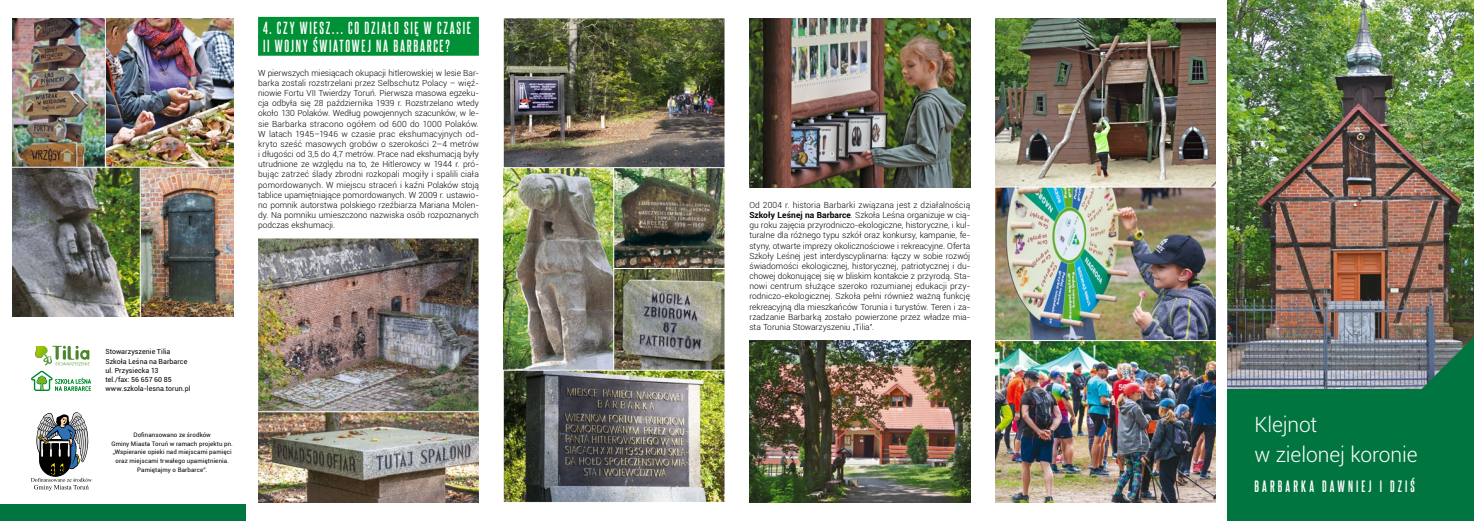
<style>
.page{position:relative;width:1474px;height:521px;background:#fff}
.page>*{position:absolute;margin:0;border:0;box-sizing:border-box;transform-origin:0 0}
.t1{font:300 21px/30.5px "Roboto";letter-spacing:-.005em;color:#fff}
.t2{font:700 14.88px/17.8px "Steelfish Rg";letter-spacing:.115em;color:#fff}
.t3{font:700 14px "Steelfish Rg";letter-spacing:.225em;color:#fff}
.t4{font:300 8.4px/10.2px "Roboto";letter-spacing:-.005em;color:#000;text-align:justify}
.t5{font:7px/9.2px "Roboto";letter-spacing:.005em;color:#000}
.t6{font:6.12px/8.8px "Roboto";letter-spacing:.015em;color:#000;text-align:center}
.s1{font-weight:700}
</style>
<div class="page">
<img style="left:749px;top:340px;width:221px;height:163px">
<img style="left:995px;top:18px;width:220px;height:485px">
<img style="left:258px;top:413px;width:220px;height:90px">
<img style="left:749px;top:18px;width:221px;height:170px">
<img style="left:1227px;top:0;width:246px;height:389px">
<div style="left:1227px;top:389px;width:246px;height:132px;background:#007540"></div>
<svg style="left:1421px;top:337px;width:52px;height:52px"></svg>
<div style="left:0;top:505px;width:246px;height:16px;background:#007540"></div>
<svg style="left:31px;top:371px;width:60px;height:20px"></svg>
<svg style="left:35px;top:345px;width:54px;height:20px"></svg>
<svg style="left:31px;top:412px;width:61px;height:79px"></svg>
<div style="left:258px;top:17px;width:221px;height:21px;background:#009035"></div>
<div style="left:258px;top:35px;width:221px;height:21px;background:#009035"></div>
<img style="left:12px;top:18px;width:221px;height:298px">
<img style="left:258px;top:238px;width:221px;height:175px">
<img style="left:503px;top:168px;width:222px;height:335px">
<img style="left:503px;top:18px;width:222px;height:150px">
<img style="left:995px;top:186px;width:221px;height:155px">
<hr style="left:105px;top:0;width:1px;height:167px;background:#fff">
<hr style="left:140px;top:167px;width:1px;height:153px;background:#fff">
<hr style="left:10px;top:167px;width:227px;height:1px;background:#fff">
<h2 class="t2" style="left:263px;top:18px;width:209px">4. CZY WIESZ… CO DZIAŁO SIĘ W CZASIE<br>II WOJNY ŚWIATOWEJ NA BARBARCE?</h2>
<p class="t4" style="left:258px;top:67px;width:222px">W pierwszych miesiącach okupacji hitlerowskiej w lesie Bar&shy;barka zostali rozstrzelani przez Selbschutz Polacy – więź&shy;niowie Fortu VII Twierdzy Toruń. Pierwsza masowa egzeku&shy;cja odbyła się 28 października 1939 r. Rozstrzelano wtedy około 130 Polaków. Według powojennych szacunków, w le&shy;sie Barbarka stracono ogółem od 600 do 1000 Polaków.<br>W latach 1945–1946 w czasie prac ekshumacyjnych od&shy;kryto sześć masowych grobów o szerokości 2–4 metrów i długości od 3,5 do 4,7 metrów. Prace nad ekshumacją były utrudnione ze względu na to, że Hitlerowcy w 1944 r. pró&shy;bując zatrzeć ślady zbrodni rozkopali mogiły i spalili ciała pomordowanych. W miejscu straceń i kaźni Polaków stoją tablice upamiętniające pomordowanych. W 2009 r. ustawio&shy;no pomnik autorstwa polskiego rzeźbiarza Mariana Molen&shy;dy. Na pomniku umieszczono nazwiska osób rozpoznanych podczas ekshumacji.</p>
<p class="t5" style="left:105px;top:347px;width:87px">Stowarzyszenie Tilia<br>Szkoła Leśna na Barbarce ul. Przysiecka 13<br>tel./fax: 56 657 60 85 www.szkola-lesna.torun.pl</p>
<p class="t6" style="left:111px;top:430px;width:123px">Dofinansowano ze środków<br>Gminy Miasta Toruń w ramach projektu pn. „Wspieranie opieki nad miejscami pamięci oraz miejscami trwałego upamiętnienia.<br>Pamiętajmy o Barbarce”.</p>
<p class="t4" style="left:749px;top:200px;width:222px">Od 2004 r. historia Barbarki związana jest z działalnością <span class="s1">Szkoły Leśnej na Barbarce</span>. Szkoła Leśna organizuje w cią&shy;gu roku zajęcia przyrodniczo-ekologiczne, historyczne, i kul&shy;turalne dla różnego typu szkół oraz konkursy, kampanie, fe&shy;styny, otwarte imprezy okolicznościowe i rekreacyjne. Oferta Szkoły Leśnej jest interdyscyplinarna: łączy w sobie rozwój świadomości ekologicznej, historycznej, patriotycznej i du&shy;chowej dokonującej się w bliskim kontakcie z przyrodą. Sta&shy;nowi centrum służące szeroko rozumianej edukacji przy&shy;rodniczo-ekologicznej. Szkoła pełni również ważną funkcję rekreacyjną dla mieszkańców Torunia i turystów. Teren i za&shy;rzadzanie Barbarką zostało powierzone przez władze mia&shy;sta Torunia Stowarzyszeniu „Tilia″.</p>
<h1 class="t1" style="left:1254px;top:408px;width:165px">Klejnot<br>w zielonej koronie</h1>
<h3 class="t3" style="left:1254px;top:478px;width:162px">BARBARKA DAWNIEJ I DZIŚ</h3>
</div>
